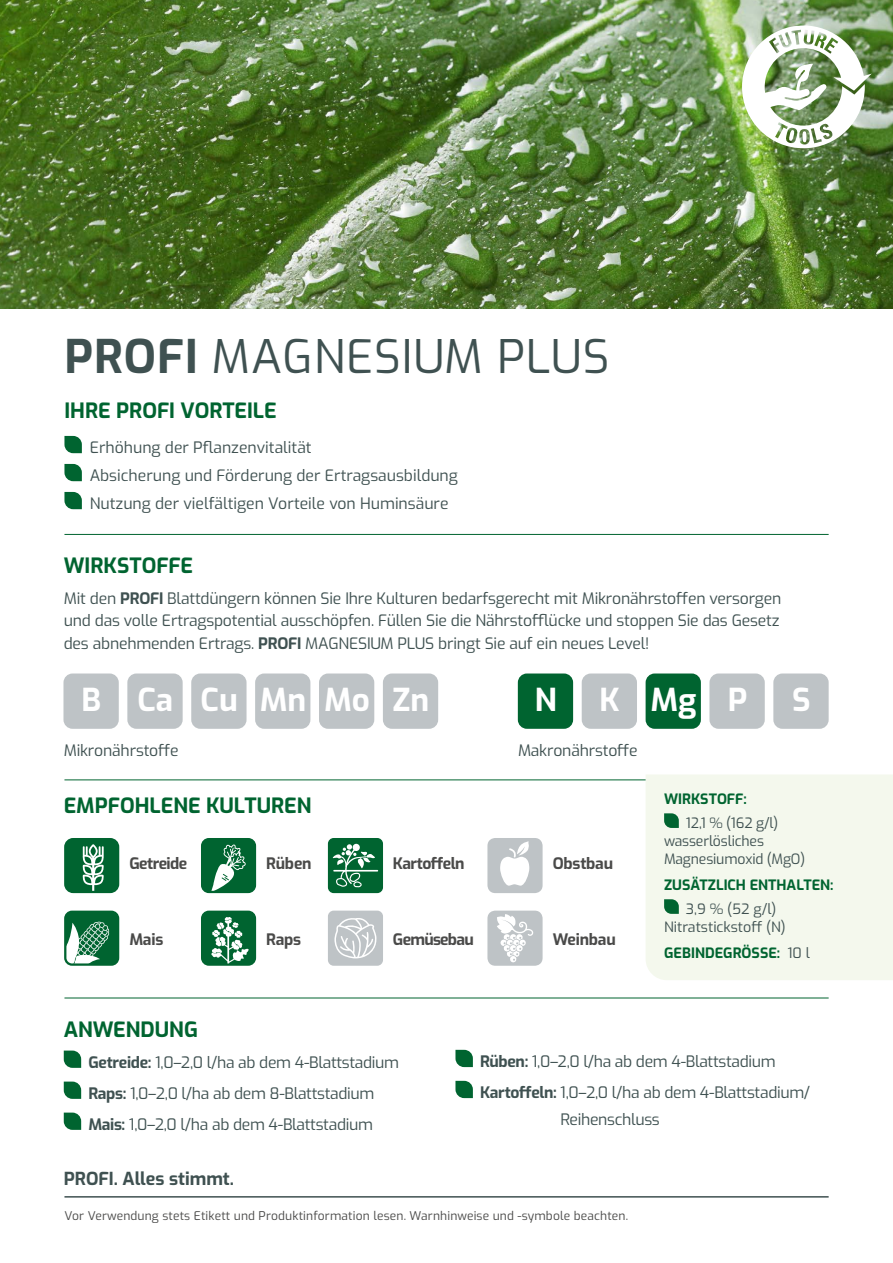
<style>
.page{position:relative;width:893px;height:1263px;background:#fff}
.page>*{position:absolute;margin:0;border:0;box-sizing:border-box;transform-origin:0 0}
.t1{font:46.2px "Exo";letter-spacing:.02em;color:#3f5151}
.t2{font:700 31.5px "Exo";color:#fff}
.t3{font:700 21px "Exo";color:#006430}
.t4{font:700 17.85px "Exo";color:#3f5151}
.t5{font:15.75px/31px "Exo";letter-spacing:-.01em;color:#3f5151}
.t6{font:700 15.75px "Exo";letter-spacing:-.03em;color:#4a4a49}
.t7{font:700 15.75px "Exo";letter-spacing:-.01em;color:#4a4a49}
.t8{font:14.25px/18px "Exo";letter-spacing:-.01em;color:#3f5151}
.t9{font:700 14.25px "Exo";color:#006430}
.t10{font:12px "Exo";letter-spacing:.01em;color:#4a4a49}
.s1{font-weight:700}
.s2{font-weight:400;color:#3f5151}
</style>
<div class="page">
<svg style="left:64px;top:436px;width:18px;height:17px"></svg>
<svg style="left:64px;top:464px;width:18px;height:17px"></svg>
<svg style="left:64px;top:492px;width:18px;height:17px"></svg>
<hr style="left:64px;top:1196px;width:765px;height:1px;background:#3f5151">
<hr style="left:64px;top:534px;width:765px;height:1px;background:#006430">
<hr style="left:64px;top:779px;width:765px;height:1px;background:#006430">
<hr style="left:64px;top:998px;width:765px;height:1px;background:#006430">
<img style="left:0;top:0;width:893px;height:308px">
<img style="left:742px;top:26px;width:130px;height:122px">
<svg style="left:64px;top:1050px;width:17px;height:18px"></svg>
<svg style="left:64px;top:1081px;width:17px;height:18px"></svg>
<svg style="left:64px;top:1112px;width:17px;height:18px"></svg>
<svg style="left:455px;top:1050px;width:18px;height:17px"></svg>
<svg style="left:455px;top:1081px;width:18px;height:17px"></svg>
<div style="left:65px;top:839px;width:53px;height:53px;background:#006430;border-radius:8px"></div>
<svg style="left:82px;top:844px;width:22px;height:46px"></svg>
<div style="left:64px;top:838px;width:55px;height:55px;border:2px solid #006430;border-radius:8px"></div>
<div style="left:65px;top:912px;width:53px;height:52px;background:#006430;border-radius:7px"></div>
<svg style="left:67px;top:921px;width:42px;height:42px"></svg>
<div style="left:64px;top:911px;width:55px;height:55px;border:2px solid #006430;border-radius:7px"></div>
<div style="left:202px;top:912px;width:53px;height:52px;background:#006430;border-radius:7px"></div>
<svg style="left:211px;top:917px;width:38px;height:46px"></svg>
<div style="left:201px;top:911px;width:55px;height:55px;border:2px solid #006430;border-radius:7px"></div>
<div style="left:202px;top:839px;width:53px;height:53px;background:#006430;border-radius:7px"></div>
<svg style="left:211px;top:844px;width:35px;height:46px"></svg>
<div style="left:201px;top:838px;width:55px;height:55px;border:2px solid #006430;border-radius:7px"></div>
<div style="left:329px;top:839px;width:53px;height:53px;background:#006430;border-radius:5px"></div>
<svg style="left:332px;top:844px;width:46px;height:43px"></svg>
<div style="left:328px;top:838px;width:55px;height:55px;border:2px solid #006430;border-radius:5px"></div>
<div style="left:487px;top:911px;width:56px;height:55px;background:#bec3c6;border-radius:8px"></div>
<svg style="left:497px;top:914px;width:36px;height:48px"></svg>
<div style="left:487px;top:838px;width:56px;height:55px;background:#bec3c6;border-radius:8px"></div>
<svg style="left:500px;top:841px;width:29px;height:45px"></svg>
<div style="left:646px;top:775px;width:247px;height:205px;background:#f4f8ed"></div>
<svg style="left:664px;top:813px;width:15px;height:15px"></svg>
<svg style="left:664px;top:899px;width:15px;height:15px"></svg>
<div style="left:65px;top:675px;width:53px;height:53px;background:#bec3c6;border-radius:8px"></div>
<div style="left:63px;top:673px;width:56px;height:56px;border:2px solid #bec3c6;border-radius:8px"></div>
<div style="left:129px;top:675px;width:52px;height:53px;background:#bec3c6;border-radius:8px"></div>
<div style="left:127px;top:673px;width:56px;height:56px;border:2px solid #bec3c6;border-radius:8px"></div>
<div style="left:519px;top:675px;width:53px;height:53px;background:#006430;border-radius:8px"></div>
<div style="left:518px;top:673px;width:55px;height:56px;border:2px solid #006430;border-radius:8px"></div>
<div style="left:192px;top:675px;width:53px;height:53px;background:#bec3c6;border-radius:8px"></div>
<div style="left:191px;top:673px;width:56px;height:56px;border:2px solid #bec3c6;border-radius:8px"></div>
<div style="left:583px;top:675px;width:53px;height:53px;background:#bec3c6;border-radius:8px"></div>
<div style="left:582px;top:673px;width:55px;height:56px;border:2px solid #bec3c6;border-radius:8px"></div>
<div style="left:256px;top:675px;width:53px;height:53px;background:#bec3c6;border-radius:8px"></div>
<div style="left:255px;top:673px;width:55px;height:56px;border:2px solid #bec3c6;border-radius:8px"></div>
<div style="left:647px;top:675px;width:53px;height:53px;background:#006430;border-radius:8px"></div>
<div style="left:646px;top:673px;width:55px;height:56px;border:2px solid #006430;border-radius:8px"></div>
<div style="left:320px;top:675px;width:53px;height:53px;background:#bec3c6;border-radius:8px"></div>
<div style="left:319px;top:673px;width:55px;height:56px;border:2px solid #bec3c6;border-radius:8px"></div>
<div style="left:711px;top:675px;width:53px;height:53px;background:#bec3c6;border-radius:8px"></div>
<div style="left:709px;top:673px;width:56px;height:56px;border:2px solid #bec3c6;border-radius:8px"></div>
<div style="left:384px;top:675px;width:53px;height:53px;background:#bec3c6;border-radius:8px"></div>
<div style="left:383px;top:673px;width:55px;height:56px;border:2px solid #bec3c6;border-radius:8px"></div>
<div style="left:774px;top:675px;width:53px;height:53px;background:#bec3c6;border-radius:8px"></div>
<div style="left:773px;top:673px;width:56px;height:56px;border:2px solid #bec3c6;border-radius:8px"></div>
<div style="left:329px;top:912px;width:53px;height:52px;background:#bec3c6;border-radius:5px"></div>
<div style="left:328px;top:911px;width:55px;height:55px;border:2px solid #bec3c6;border-radius:5px"></div>
<svg style="left:334px;top:918px;width:43px;height:40px"></svg>
<h1 class="t1" style="left:64px;top:322px;width:547px"><span class="s1">PROFI</span> MAGNESIUM PLUS</h1>
<h3 class="t3" style="left:64px;top:395px;width:214px">IHRE PROFI VORTEILE</h3>
<p class="t5" style="left:90px;top:433px;width:370px;line-height:28px">Erhöhung der Pflanzenvitalität<br>Absicherung und Förderung der Ertragsausbildung<br>Nutzung der vielfältigen Vorteile von Huminsäure</p>
<h3 class="t3" style="left:64px;top:549px;width:131px">WIRKSTOFFE</h3>
<p class="t5" style="left:64px;top:586px;width:719px;line-height:22.5px">Mit den <span class="s1">PROFI</span> Blattdüngern können Sie Ihre Kulturen bedarfsgerecht mit Mikronährstoffen versorgen und das volle Ertragspotential ausschöpfen. Füllen Sie die Nährstofflücke und stoppen Sie das Gesetz des abnehmenden Ertrags. <span class="s1">PROFI</span> MAGNESIUM PLUS bringt Sie auf ein neues Level!</p>
<h2 class="t2" style="left:82px;top:676px;width:349px">B Ca Cu Mn Mo Zn</h2>
<h2 class="t2" style="left:535px;top:676px;width:24px">N</h2>
<h2 class="t2" style="left:599px;top:676px;width:149px">KMgP</h2>
<h2 class="t2" style="left:792px;top:676px;width:20px">S</h2>
<p class="t5" style="left:64px;top:734px;width:116px">Mikronährstoffe</p>
<p class="t5" style="left:518px;top:734px;width:121px">Makronährstoffe</p>
<h3 class="t3" style="left:64px;top:790px;width:249px">EMPFOHLENE KULTUREN</h3>
<p class="t6" style="left:129px;top:851px;width:59px">Getreide</p>
<p class="t6" style="left:266px;top:851px;width:47px">Rüben</p>
<p class="t6" style="left:393px;top:851px;width:73px">Kartoffeln</p>
<p class="t7" style="left:553px;top:851px;width:62px">Obstbau</p>
<p class="t6" style="left:129px;top:927px;width:35px">Mais</p>
<p class="t6" style="left:266px;top:927px;width:36px">Raps</p>
<p class="t6" style="left:393px;top:927px;width:82px">Gemüsebau</p>
<p class="t7" style="left:553px;top:927px;width:65px">Weinbau</p>
<p class="t9" style="left:664px;top:788px;width:84px">WIRKSTOFF:</p>
<p class="t8" style="left:664px;top:813px;width:143px;text-indent:22px">12,1 % (162 g/l) wasserlösliches<br>Magnesiumoxid (MgO)</p>
<p class="t9" style="left:664px;top:874px;width:171px">ZUSÄTZLICH ENTHALTEN:</p>
<p class="t8" style="left:664px;top:899px;width:123px;text-indent:22px">3,9 % (52 g/l)<br>Nitratstickstoff (N)</p>
<p class="t9" style="left:664px;top:942px;width:147px">GEBINDEGRÖSSE: <span class="s2">10 l</span></p>
<h3 class="t3" style="left:64px;top:1013px;width:136px">ANWENDUNG</h3>
<p class="t5" style="left:88px;top:1046px;width:312px"><span class="s1">Getreide:</span> 1,0–2,0 l/ha ab dem 4-Blattstadium<br><span class="s1">Raps:</span> 1,0–2,0 l/ha ab dem 8-Blattstadium<br><span class="s1">Mais:</span> 1,0–2,0 l/ha ab dem 4-Blattstadium</p>
<p class="t5" style="left:480px;top:1045px;width:332px"><span class="s1">Rüben:</span> 1,0–2,0 l/ha ab dem 4-Blattstadium<br><span class="s1">Kartoffeln:</span> 1,0–2,0 l/ha ab dem 4-Blattstadium/</p>
<p class="t5" style="left:560px;top:1103px;width:101px">Reihenschluss</p>
<p class="t4" style="left:64px;top:1164px;width:172px">PROFI. Alles stimmt.</p>
<p class="t10" style="left:64px;top:1207px;width:565px">Vor Verwendung stets Etikett und Produktinformation lesen. Warnhinweise und -symbole beachten.</p>
</div>
